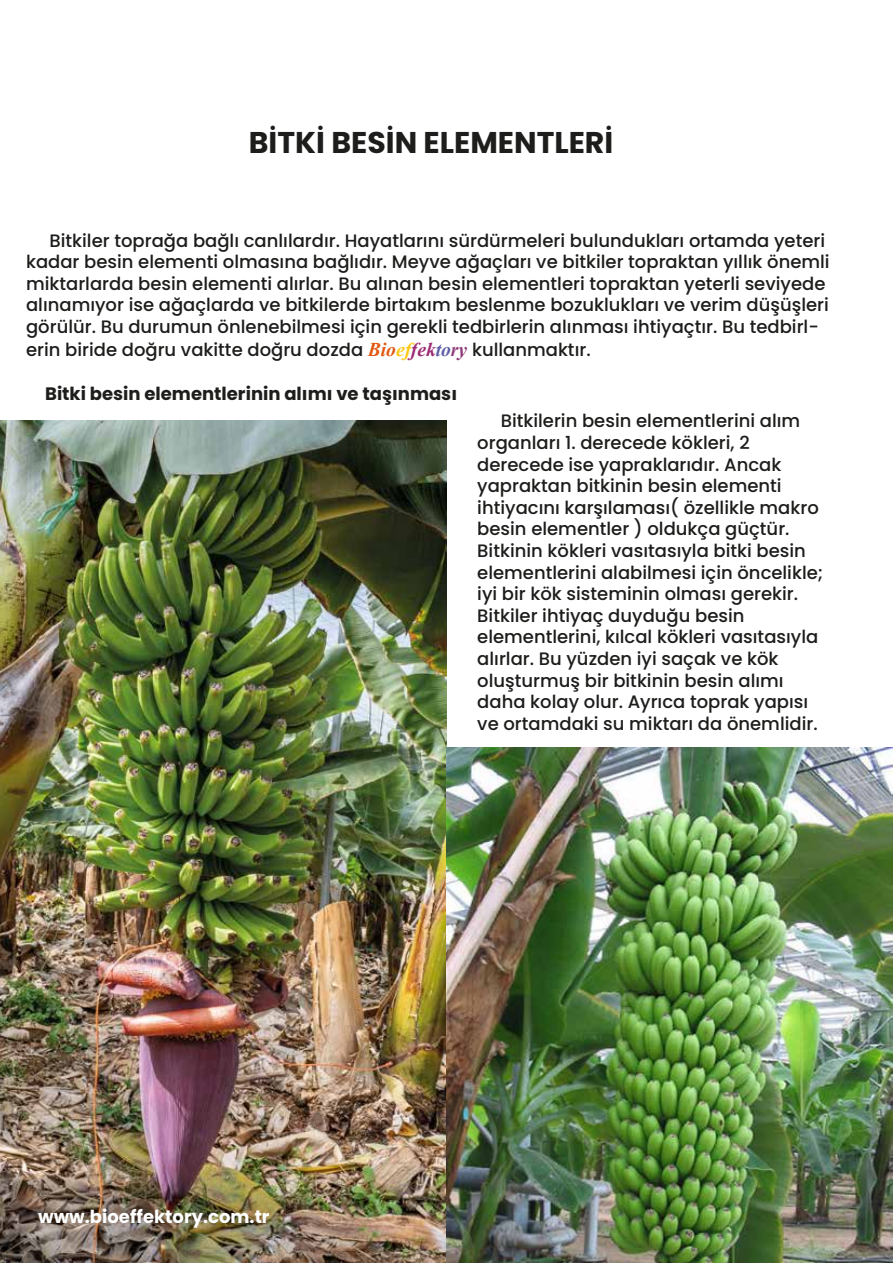
<style>
.page{position:relative;width:893px;height:1263px;background:#fff}
.page>*{position:absolute;margin:0;border:0;box-sizing:border-box;transform-origin:0 0}
.t1{font:700 30px "Poppins";color:#1d1d1b}
.t2{font:500 18px/21.6px "Poppins";color:#1d1d1b}
.t3{font:700 18px "Poppins";color:#1d1d1b}
.t4{font:700 18px "Poppins";color:#fff}
.s1{font-family:"Times New Roman";font-weight:700;font-style:italic;font-size:19.5px;color:#e35711}
.s2{font-family:"Times New Roman";font-weight:700;font-style:italic;font-size:19.5px;color:#fec916}
.s3{font-family:"Times New Roman";font-weight:700;font-style:italic;font-size:19.5px;color:#9d2b74}
.s4{font-family:"Times New Roman";font-weight:700;font-style:italic;font-size:19.5px;color:#5e5ea7}
.s5{font-family:"Times New Roman";font-weight:700;font-style:italic;font-size:19.5px;color:#8f3b79}
</style>
<div class="page">
<img style="left:0;top:420px;width:447px;height:843px">
<img style="left:447px;top:747px;width:446px;height:516px">
<h1 class="t1" style="left:249px;top:125px;width:366px">BİTKİ BESİN ELEMENTLERİ</h1>
<p class="t2" style="left:26px;top:230px;width:805px;text-indent:23px">Bitkiler toprağa bağlı canlılardır. Hayatlarını sürdürmeleri bulundukları ortamda yeteri kadar besin elementi olmasına bağlıdır. Meyve ağaçları ve bitkiler topraktan yıllık önemli miktarlarda besin elementi alırlar. Bu alınan besin elementleri topraktan yeterli seviyede alınamıyor ise ağaçlarda ve bitkilerde birtakım beslenme bozuklukları ve verim düşüşleri görülür. Bu durumun önlenebilmesi için gerekli tedbirlerin alınması ihtiyaçtır. Bu tedbirl-</p>
<p class="t2" style="left:26px;top:339px;width:566px">erin biride doğru vakitte doğru dozda <span class="s1">Bio</span><span class="s2">ef</span><span class="s3">fek</span><span class="s4">to</span><span class="s5">ry</span> kullanmaktır.</p>
<p class="t3" style="left:45px;top:383px;width:413px">Bitki besin elementlerinin alımı ve taşınması</p>
<p class="t4" style="left:38px;top:1206px;width:233px">www.bioeffektory.com.tr</p>
<p class="t2" style="left:477px;top:410px;width:348px;text-indent:23px">Bitkilerin besin elementlerini alım organları 1. derecede kökleri, 2 derecede ise yapraklarıdır. Ancak yapraktan bitkinin besin elementi ihtiyacını karşılaması( özellikle makro besin elementler ) oldukça güçtür.<br>Bitkinin kökleri vasıtasıyla bitki besin elementlerini alabilmesi için öncelikle; iyi bir kök sisteminin olması gerekir.<br>Bitkiler ihtiyaç duyduğu besin elementlerini, kılcal kökleri vasıtasıyla alırlar. Bu yüzden iyi saçak ve kök oluşturmuş bir bitkinin besin alımı daha kolay olur. Ayrıca toprak yapısı ve ortamdaki su miktarı da önemlidir.</p>
</div>
